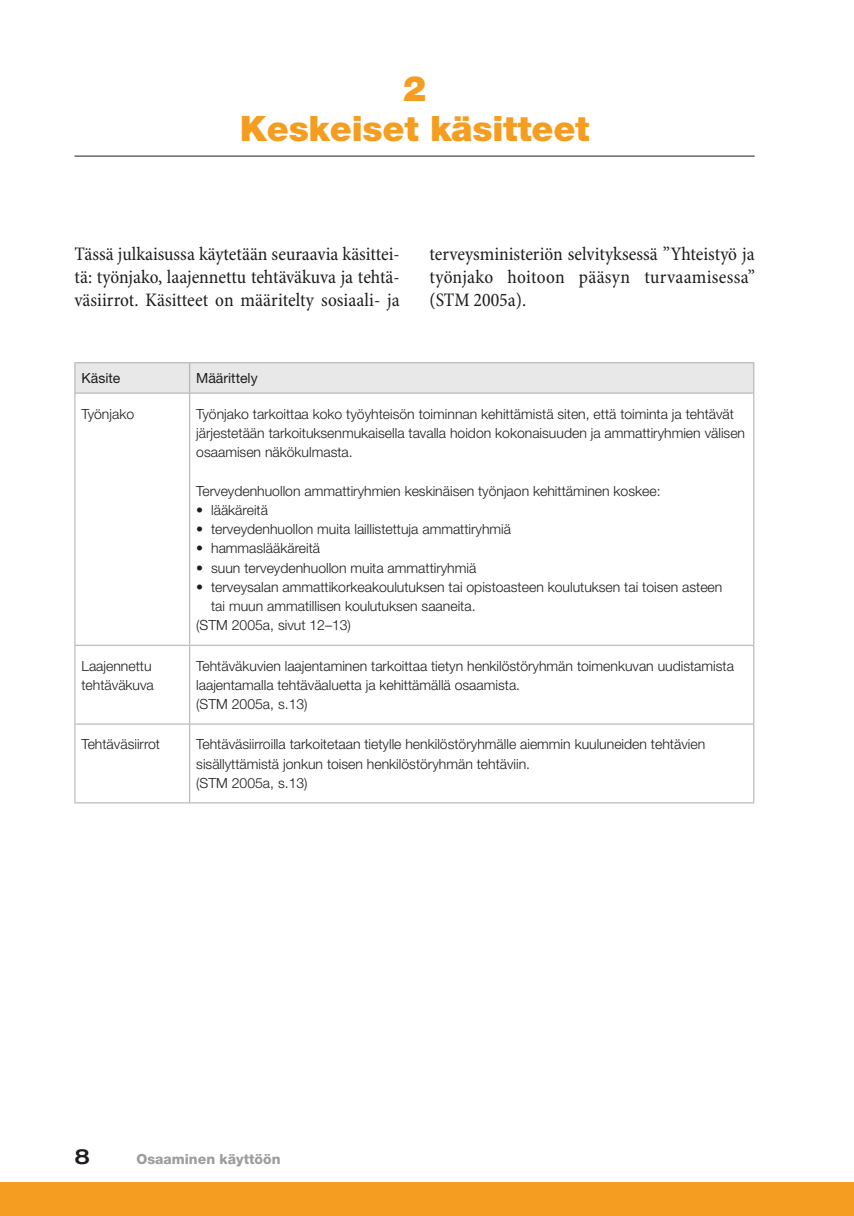
<style>
.page{position:relative;width:854px;height:1216px;background:#fff}
.page>*{position:absolute;margin:0;border:0;box-sizing:border-box;transform-origin:0 0}
.t1{font:900 35px/40.2px "Helvetica Neue LT Std";letter-spacing:-.005em;color:#f59d21;text-align:center}
.t2{font:500 expanded 21px "Helvetica Neue LT Std";color:#1d1d1b}
.t3{font:condensed 19.25px/22.8px "Minion Pro";letter-spacing:.005em;color:#1d1d1b;text-align:justify}
.t4{font:300 14px/19.2px "Helvetica Neue LT Std";color:#1d1d1b}
.t5{font:800 14px "Helvetica Neue LT Std";color:#9d9d9c}
.t6{font:14px "Helvetica Neue LT Std";color:#1d1d1b}
</style>
<div class="page">
<div style="left:0;top:1181px;width:853px;height:34px;background:#f59d21"></div>
<hr style="left:74px;top:156px;width:680px;height:1px;background:#1d1d1b">
<hr style="left:74px;top:362px;width:116px;height:1px;background:#acacac">
<hr style="left:190px;top:362px;width:564px;height:1px;background:#acacac">
<div style="left:74px;top:363px;width:680px;height:29px;background:#e8e8e8"></div>
<hr style="left:74px;top:392px;width:116px;height:1px;background:#acacac">
<hr style="left:74px;top:393px;width:1px;height:251px;background:#acacac">
<hr style="left:190px;top:392px;width:564px;height:1px;background:#acacac">
<hr style="left:189px;top:393px;width:1px;height:251px;background:#acacac">
<hr style="left:753px;top:393px;width:1px;height:251px;background:#acacac">
<hr style="left:74px;top:644px;width:116px;height:1px;background:#acacac">
<hr style="left:74px;top:645px;width:1px;height:78px;background:#acacac">
<hr style="left:190px;top:644px;width:564px;height:1px;background:#acacac">
<hr style="left:189px;top:645px;width:1px;height:78px;background:#acacac">
<hr style="left:753px;top:645px;width:1px;height:78px;background:#acacac">
<hr style="left:74px;top:723px;width:116px;height:1px;background:#acacac">
<hr style="left:74px;top:724px;width:1px;height:78px;background:#acacac">
<hr style="left:190px;top:723px;width:564px;height:1px;background:#acacac">
<hr style="left:189px;top:724px;width:1px;height:78px;background:#acacac">
<hr style="left:753px;top:724px;width:1px;height:78px;background:#acacac">
<hr style="left:74px;top:802px;width:116px;height:1px;background:#acacac">
<hr style="left:190px;top:802px;width:564px;height:1px;background:#acacac">
<h1 class="t1" style="left:239px;top:68px;width:351px">2<br>Keskeiset käsitteet</h1>
<h3 class="t3" style="left:74px;top:243px;width:327px">Tässä julkaisussa käytetään seuraavia käsittei&shy;tä: työnjako, laajennettu tehtäväkuva ja tehtä&shy;väsiirrot. Käsitteet on määritelty sosiaali- ja</h3>
<h3 class="t3" style="left:429px;top:243px;width:327px">terveysministeriön selvityksessä ”Yhteistyö ja työnjako hoitoon pääsyn turvaamisessa” (STM 2005a).</h3>
<p class="t6" style="left:81px;top:370px;width:40px">Käsite</p>
<p class="t6" style="left:196px;top:370px;width:63px">Määrittely</p>
<p class="t4" style="left:81px;top:403px;width:54px">Työnjako</p>
<p class="t4" style="left:196px;top:403px;width:550px">Työnjako tarkoittaa koko työyhteisön toiminnan kehittämistä siten, että toiminta ja tehtävät järjestetään tarkoituksenmukaisella tavalla hoidon kokonaisuuden ja ammattiryhmien välisen osaamisen näkökulmasta.</p>
<p class="t4" style="left:196px;top:480px;width:465px">Terveydenhuollon ammattiryhmien keskinäisen työnjaon kehittäminen koskee:</p>
<p class="t4" style="left:196px;top:500px;width:73px">• lääkäreitä</p>
<p class="t4" style="left:196px;top:519px;width:316px">• terveydenhuollon muita laillistettuja ammattiryhmiä</p>
<p class="t4" style="left:196px;top:538px;width:125px">• hammaslääkäreitä</p>
<p class="t4" style="left:196px;top:557px;width:281px">• suun terveydenhuollon muita ammattiryhmiä</p>
<p class="t4" style="left:196px;top:577px;width:527px">• terveysalan ammattikorkeakoulutuksen tai opistoasteen koulutuksen tai toisen asteen</p>
<p class="t4" style="left:211px;top:596px;width:266px">tai muun ammatillisen koulutuksen saaneita.</p>
<p class="t4" style="left:196px;top:615px;width:156px">(STM 2005a, sivut 12–13)</p>
<p class="t4" style="left:81px;top:655px;width:74px">Laajennettu tehtäväkuva</p>
<p class="t4" style="left:196px;top:655px;width:539px">Tehtäväkuvien laajentaminen tarkoittaa tietyn henkilöstöryhmän toimenkuvan uudistamista laajentamalla tehtäväaluetta ja kehittämällä osaamista.<br>(STM 2005a, s.13)</p>
<p class="t4" style="left:81px;top:734px;width:80px">Tehtäväsiirrot</p>
<p class="t4" style="left:196px;top:734px;width:510px">Tehtäväsiirroilla tarkoitetaan tietylle henkilöstöryhmälle aiemmin kuuluneiden tehtävien sisällyttämistä jonkun toisen henkilöstöryhmän tehtäviin.<br>(STM 2005a, s.13)</p>
<h2 class="t2" style="left:74px;top:1143px;width:17px">8</h2>
<p class="t5" style="left:136px;top:1151px;width:145px">Osaaminen käyttöön</p>
</div>
